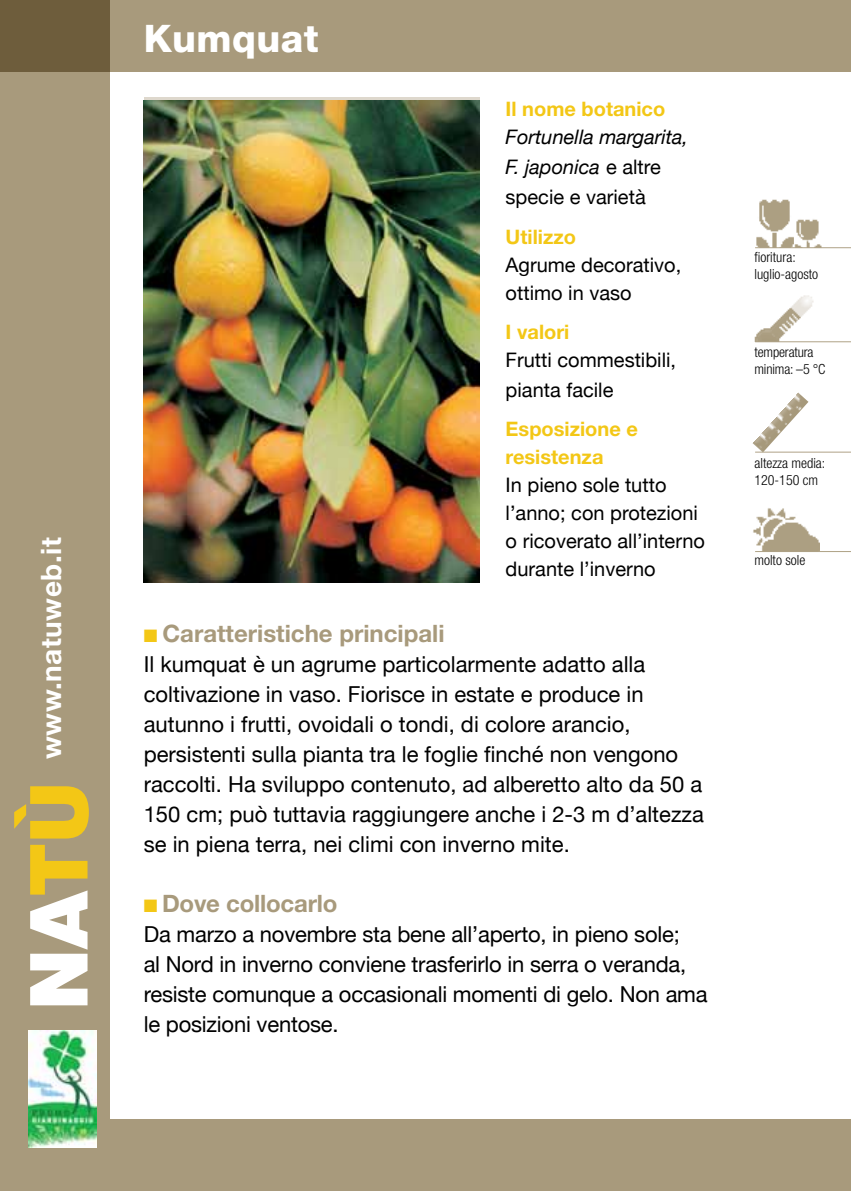
<style>
.page{position:relative;width:851px;height:1191px;background:#fff}
.page>*{position:absolute;margin:0;border:0;box-sizing:border-box;transform-origin:0 0}
.t1{font:800 38px "Helvetica Neue";letter-spacing:.01em;color:#fff}
.t2{font:700 28px "Helvetica Neue";letter-spacing:.02em;color:#fff}
.t3{font:700 24px "Helvetica Neue LT Std";color:#a89a7c}
.t4{font:22px/30px "Helvetica Neue";color:#000}
.t5{font:20px/28px "Helvetica Neue";color:#000}
.t6{font:700 20px/28px "Helvetica Neue LT Std";color:#f3c716}
.t7{font:italic 20px/30px "Helvetica Neue";color:#000}
.t8{font:300 condensed 14px/16.8px "Helvetica Neue LT Std";color:#000}
.s1{font-style:normal}
.s2{color:#f3c716}
</style>
<div class="page">
<div style="left:0;top:1119px;width:850px;height:72px;background:#a89a7c"></div>
<div style="left:0;top:0;width:110px;height:1191px;background:#a89a7c"></div>
<svg style="left:14px;top:786px;width:75px;height:219px"></svg>
<img style="left:28px;top:1030px;width:69px;height:117px">
<div style="left:0;top:0;width:850px;height:72px;background:#a89a7c"></div>
<img style="left:754px;top:295px;width:60px;height:47px">
<hr style="left:755px;top:341px;width:95px;height:1px;background:#afa286">
<img style="left:756px;top:199px;width:38px;height:48px">
<img style="left:794px;top:219px;width:28px;height:28px">
<hr style="left:755px;top:247px;width:95px;height:1px;background:#afa286">
<img style="left:752px;top:392px;width:56px;height:60px">
<hr style="left:755px;top:452px;width:95px;height:1px;background:#afa286">
<img style="left:753px;top:508px;width:66px;height:43px">
<hr style="left:755px;top:551px;width:95px;height:1px;background:#afa286">
<img style="left:144px;top:100px;width:335px;height:482px">
<p class="t2" style="left:34px;top:759px;width:223px;rotate:-90deg">www.natuweb.it</p>
<h1 class="t1" style="left:144px;top:16px;width:176px">Kumquat</h1>
<p class="t6" style="left:505px;top:95px;width:161px">Il nome botanico</p>
<p class="t7" style="left:505px;top:122px;width:184px">Fortunella margarita,<br>F. japonica <span class="s1">e altre specie e varietà</span></p>
<p class="t6" style="left:505px;top:222px;width:72px">Utilizzo</p>
<p class="t5" style="left:505px;top:250px;width:177px">Agrume decorativo, ottimo in vaso</p>
<p class="t6" style="left:505px;top:317px;width:65px">I valori</p>
<p class="t5" style="left:505px;top:344px;width:172px;line-height:30px">Frutti commestibili, pianta facile</p>
<p class="t6" style="left:505px;top:415px;width:134px">Esposizione e resistenza</p>
<p class="t5" style="left:505px;top:471px;width:201px">In pieno sole tutto l’anno; con protezioni o ricoverato all’interno durante l’inverno</p>
<p class="t3" style="left:144px;top:618px;width:302px"><span class="s2">■</span> Caratteristiche principali</p>
<p class="t4" style="left:144px;top:648px;width:561px">Il kumquat è un agrume particolarmente adatto alla coltivazione in vaso. Fiorisce in estate e produce in autunno i frutti, ovoidali o tondi, di colore arancio, persistenti sulla pianta tra le foglie finché non vengono raccolti. Ha sviluppo contenuto, ad alberetto alto da 50 a 150 cm; può tuttavia raggiungere anche i 2-3 m d’altezza se in piena terra, nei climi con inverno mite.</p>
<p class="t3" style="left:144px;top:888px;width:195px"><span class="s2">■</span> Dove collocarlo</p>
<p class="t4" style="left:144px;top:918px;width:565px">Da marzo a novembre sta bene all’aperto, in pieno sole;<br>al Nord in inverno conviene trasferirlo in serra o veranda, resiste comunque a occasionali momenti di gelo. Non ama le posizioni ventose.</p>
<p class="t8" style="left:754px;top:249px;width:65px">fioritura: luglio-agosto</p>
<p class="t8" style="left:754px;top:344px;width:73px">temperatura minima: –5 °C</p>
<p class="t8" style="left:754px;top:455px;width:72px">altezza media:<br>120-150 cm</p>
<p class="t8" style="left:754px;top:551px;width:52px">molto sole</p>
</div>
